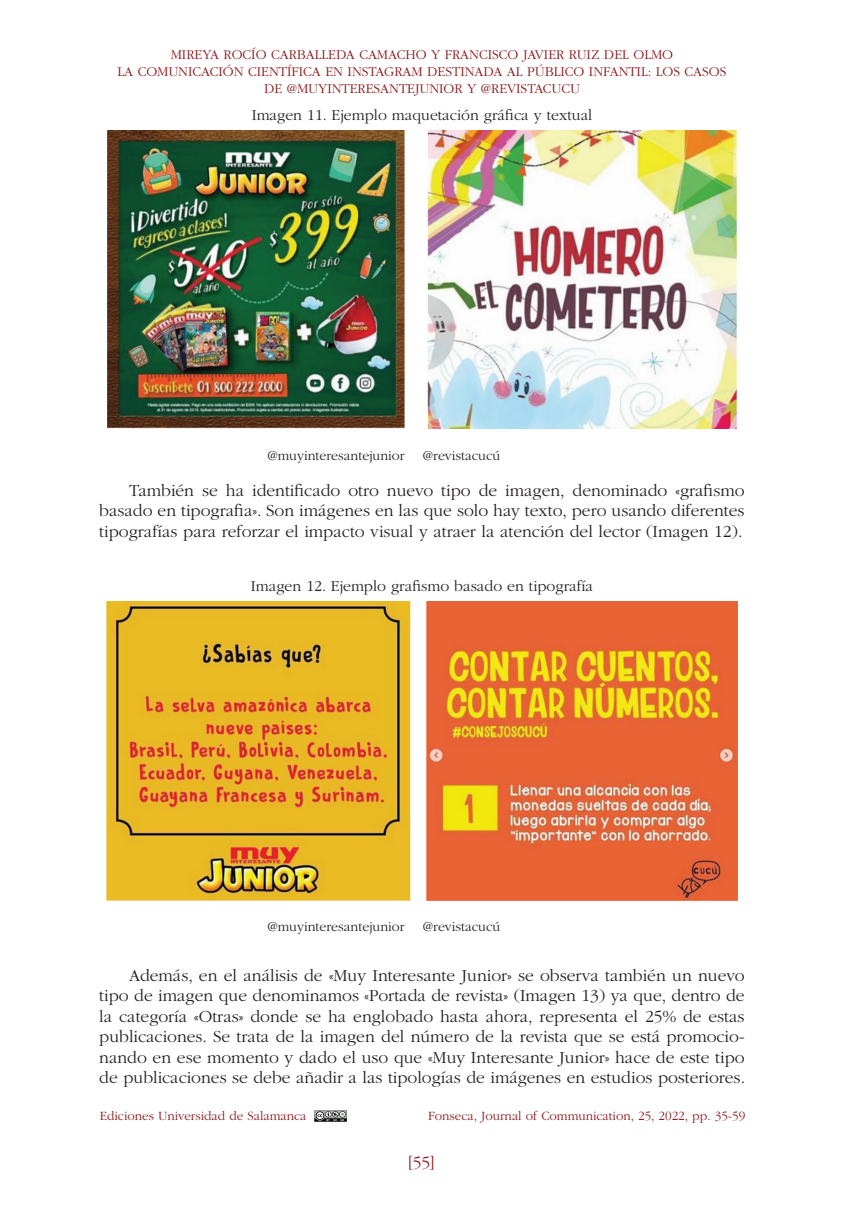
<style>
.page{position:relative;width:844px;height:1211px;background:#fff}
.page>*{position:absolute;margin:0;border:0;box-sizing:border-box;transform-origin:0 0}
.TX{font:300 17.5px/20.5px "ITC Garamond Std";color:#231f20;text-align:justify}
.t1{font:300 17.5px "ITC Garamond Std";color:#8e181b}
.FIG_TITLE{font:300 15.75px "ITC Garamond Std";color:#231f20}
.t2{font:300 14px/16.6px "ITC Garamond Std";color:#8e181b;text-align:center}
.tab_src{font:300 14px "ITC Garamond Std";color:#231f20}
.t3{font:300 13.12px "ITC Garamond Std";color:#8e181b}
</style>
<div class="page">
<svg style="left:314px;top:1110px;width:33px;height:12px"></svg>
<img style="left:108px;top:131px;width:628px;height:298px">
<img style="left:106px;top:601px;width:631px;height:299px">
<p class="t2" style="left:117px;top:47px;width:610px">MIREYA ROCÍO CARBALLEDA CAMACHO Y FRANCISCO JAVIER RUIZ DEL OLMO<br>LA COMUNICACIÓN CIENTÍFICA EN INSTAGRAM DESTINADA AL PÚBLICO INFANTIL: LOS CASOS<br>DE @MUYINTERESANTEJUNIOR Y @REVISTACUCU</p>
<p class="FIG_TITLE" style="left:251px;top:107px;width:342px">Imagen 11. Ejemplo maquetación gráfica y textual</p>
<p class="tab_src" style="left:267px;top:447px;width:138px">@muyinteresantejunior</p>
<p class="tab_src" style="left:423px;top:447px;width:79px">@revistacucú</p>
<p class="TX" style="left:99px;top:480px;width:646px;text-indent:30px">También se ha identificado otro nuevo tipo de imagen, denominado «grafismo basado en tipografia». Son imágenes en las que solo hay texto, pero usando diferentes tipografías para reforzar el impacto visual y atraer la atención del lector (Imagen 12).</p>
<p class="FIG_TITLE" style="left:251px;top:577px;width:344px">Imagen 12. Ejemplo grafismo basado en tipografía</p>
<p class="tab_src" style="left:267px;top:918px;width:138px">@muyinteresantejunior</p>
<p class="tab_src" style="left:423px;top:918px;width:79px">@revistacucú</p>
<p class="TX" style="left:99px;top:965px;width:647px;text-indent:30px">Además, en el análisis de «Muy Interesante Junior» se observa también un nuevo tipo de imagen que denominamos «Portada de revista» (Imagen 13) ya que, dentro de la categoría «Otras» donde se ha englobado hasta ahora, representa el 25% de estas publicaciones. Se trata de la imagen del número de la revista que se está promocio&shy;nando en ese momento y dado el uso que «Muy Interesante Junior» hace de este tipo de publicaciones se debe añadir a las tipologías de imágenes en estudios posteriores.</p>
<p class="t3" style="left:100px;top:1108px;width:208px">Ediciones Universidad de Salamanca</p>
<p class="t3" style="left:428px;top:1108px;width:318px">Fonseca, Journal of Communication, 25, 2022, pp. 35-59</p>
<p class="t1" style="left:408px;top:1152px;width:27px">[55]</p>
</div>
